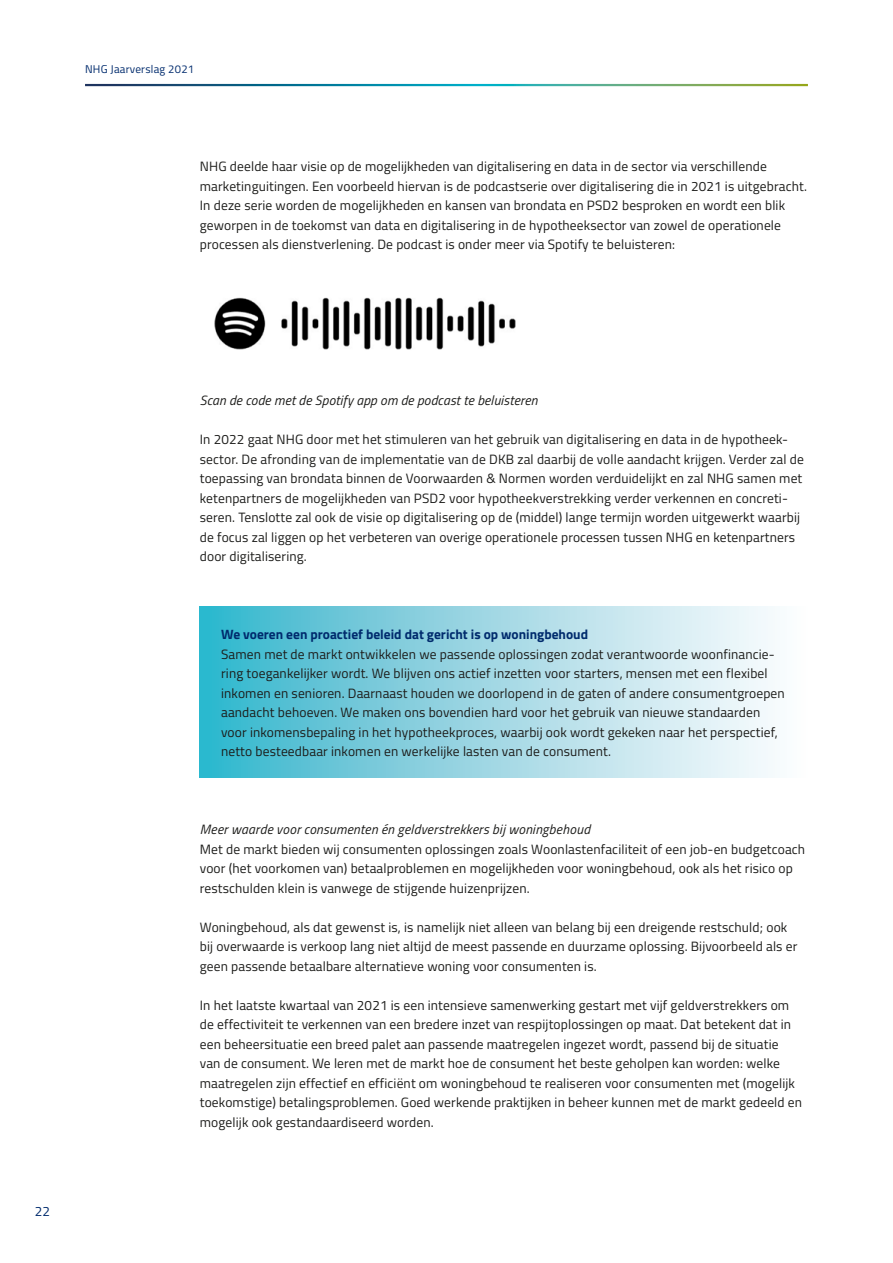
<style>
.page{position:relative;width:893px;height:1263px;background:#fff}
.page>*{position:absolute;margin:0;border:0;box-sizing:border-box;transform-origin:0 0}
.nhg_PLAT{font:13.5px/19.5px "Titillium Web";letter-spacing:.01em;color:#1d1d1b}
.Plat_kader{font:13.5px/19.5px "Titillium Web";letter-spacing:.01em;color:#1d1d1b}
.nhg_KOP5_cursief{font:italic 13.5px "Titillium Web";letter-spacing:.02em;color:#1d1d1b}
.Kopje_kader{font:700 13.5px "Titillium Web";color:#002b6d}
.nhg_PLAT-2{font:italic 13.5px "Titillium Web";letter-spacing:.01em;color:#1d1d1b}
.t1{font:13.5px "Titillium Web";color:#002b6d}
.t2{font:11.25px "Titillium Web";letter-spacing:.02em;color:#002b6d}
</style>
<div class="page">
<svg style="left:200px;top:606px;width:573px;height:171px;background:#9ad7e4"></svg>
<img style="left:214px;top:297px;width:302px;height:53px">
<p class="t2" style="left:85px;top:61px;width:111px">NHG Jaarverslag 2021</p>
<p class="nhg_PLAT" style="left:200px;top:156px;width:609px">NHG deelde haar visie op de mogelijkheden van digitalisering en data in de sector via verschillende marketinguitingen. Een voorbeeld hiervan is de podcastserie over digitalisering die in 2021 is uitgebracht.<br>In deze serie worden de mogelijkheden en kansen van brondata en PSD2 besproken en wordt een blik geworpen in de toekomst van data en digitalisering in de hypotheeksector van zowel de operationele processen als dienstverlening. De podcast is onder meer via Spotify te beluisteren:</p>
<p class="t1" style="left:35px;top:1201px;width:17px">22</p>
<p class="nhg_PLAT-2" style="left:200px;top:390px;width:339px">Scan de code met de Spotify app om de podcast te beluisteren</p>
<p class="nhg_PLAT" style="left:200px;top:429px;width:605px">In 2022 gaat NHG door met het stimuleren van het gebruik van digitalisering en data in de hypotheek&shy;sector. De afronding van de implementatie van de DKB zal daarbij de volle aandacht krijgen. Verder zal de toepassing van brondata binnen de Voorwaarden &amp; Normen worden verduidelijkt en zal NHG samen met ketenpartners de mogelijkheden van PSD2 voor hypotheekverstrekking verder verkennen en concreti&shy;seren. Tenslotte zal ook de visie op digitalisering op de (middel) lange termijn worden uitgewerkt waarbij de focus zal liggen op het verbeteren van overige operationele processen tussen NHG en ketenpartners door digitalisering.</p>
<p class="Kopje_kader" style="left:221px;top:624px;width:369px">We voeren een proactief beleid dat gericht is op woningbehoud</p>
<p class="Plat_kader" style="left:221px;top:643px;width:565px">Samen met de markt ontwikkelen we passende oplossingen zodat verantwoorde woonfinancie&shy;ring toegankelijker wordt. We blijven ons actief inzetten voor starters, mensen met een flexibel inkomen en senioren. Daarnaast houden we doorlopend in de gaten of andere consumentgroepen aandacht behoeven. We maken ons bovendien hard voor het gebruik van nieuwe standaarden voor inkomensbepaling in het hypotheekproces, waarbij ook wordt gekeken naar het perspectief, netto besteedbaar inkomen en werkelijke lasten van de consument.</p>
<p class="nhg_KOP5_cursief" style="left:200px;top:819px;width:392px">Meer waarde voor consumenten én geldverstrekkers bij woningbehoud</p>
<p class="nhg_PLAT" style="left:200px;top:838px;width:607px">Met de markt bieden wij consumenten oplossingen zoals Woonlastenfaciliteit of een job-en budgetcoach voor (het voorkomen van) betaalproblemen en mogelijkheden voor woningbehoud, ook als het risico op restschulden klein is vanwege de stijgende huizenprijzen.</p>
<p class="nhg_PLAT" style="left:200px;top:916px;width:599px">Woningbehoud, als dat gewenst is, is namelijk niet alleen van belang bij een dreigende restschuld; ook bij overwaarde is verkoop lang niet altijd de meest passende en duurzame oplossing. Bijvoorbeeld als er geen passende betaalbare alternatieve woning voor consumenten is.</p>
<p class="nhg_PLAT" style="left:200px;top:994px;width:604px">In het laatste kwartaal van 2021 is een intensieve samenwerking gestart met vijf geldverstrekkers om de effectiviteit te verkennen van een bredere inzet van respijtoplossingen op maat. Dat betekent dat in een beheersituatie een breed palet aan passende maatregelen ingezet wordt, passend bij de situatie van de consument. We leren met de markt hoe de consument het beste geholpen kan worden: welke maatregelen zijn effectief en efficiënt om woningbehoud te realiseren voor consumenten met (mogelijk toekomstige) betalingsproblemen. Goed werkende praktijken in beheer kunnen met de markt gedeeld en mogelijk ook gestandaardiseerd worden.</p>
</div>
